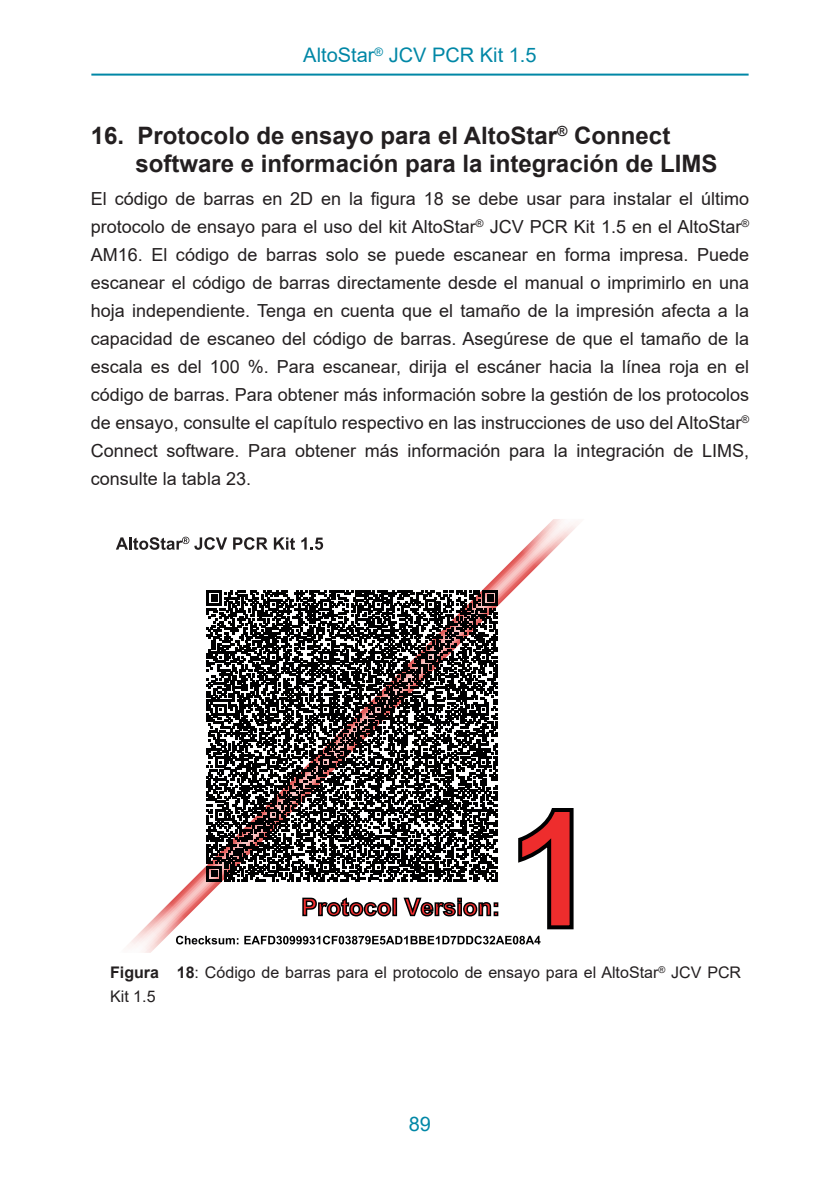
<style>
.page{position:relative;width:840px;height:1191px;background:#fff}
.page>*{position:absolute;margin:0;border:0;box-sizing:border-box;transform-origin:0 0}
.Level_1{font:700 24px "Arial";color:#231f20}
.Seitenkopf{font:20px "Arial";color:#0087a6}
.Mengentext{font:18px/28px "Arial";color:#231f20;text-align:justify}
.Titel{font:16px/24px "Arial";color:#231f20}
.s1{font-weight:700}
</style>
<div class="page">
<hr style="left:91px;top:74px;width:657px;height:2px;background:#0087a6">
<img style="left:127px;top:519px;width:452px;height:433px">
<svg style="left:206px;top:590px;width:291px;height:291px"></svg>
<svg style="left:116px;top:536px;width:111px;height:14px"></svg>
<svg style="left:233px;top:537px;width:34px;height:13px"></svg>
<svg style="left:274px;top:537px;width:21px;height:13px"></svg>
<svg style="left:301px;top:537px;width:22px;height:13px"></svg>
<svg style="left:176px;top:935px;width:62px;height:9px"></svg>
<svg style="left:244px;top:935px;width:296px;height:9px"></svg>
<svg style="left:518px;top:808px;width:55px;height:121px"></svg>
<svg style="left:302px;top:897px;width:95px;height:19px"></svg>
<svg style="left:403px;top:897px;width:95px;height:19px"></svg>
<p class="Seitenkopf" style="left:303px;top:41px;width:235px">AltoStar<sup>®</sup> JCV PCR Kit 1.5</p>
<p class="Level_1" style="left:91px;top:118px;width:580px">16. Protocolo de ensayo para el AltoStar<sup>®</sup> Connect</p>
<p class="Level_1" style="left:135px;top:146px;width:583px">software e información para la integración de LIMS</p>
<p class="Mengentext" style="left:91px;top:185px;width:659px">El código de barras en 2D en la figura 18 se debe usar para instalar el último protocolo de ensayo para el uso del kit AltoStar<sup>®</sup> JCV PCR Kit 1.5 en el AltoStar<sup>® </sup>AM16. El código de barras solo se puede escanear en forma impresa. Puede escanear el código de barras directamente desde el manual o imprimirlo en una hoja independiente. Tenga en cuenta que el tamaño de la impresión afecta a la capacidad de escaneo del código de barras. Asegúrese de que el tamaño de la escala es del 100 %. Para escanear, dirija el escáner hacia la línea roja en el código de barras. Para obtener más información sobre la gestión de los protocolos de ensayo, consulte el capítulo respectivo en las instrucciones de uso del AltoStar<sup>® </sup>Connect software. Para obtener más información para la integración de LIMS, consulte la tabla 23.</p>
<p class="Titel" style="left:110px;top:960px;width:632px"><span class="s1">Figura 18</span>: Código de barras para el protocolo de ensayo para el AltoStar<sup>®</sup> JCV PCR<br>Kit 1.5</p>
<p class="Seitenkopf" style="left:408px;top:1110px;width:24px">89</p>
</div>
